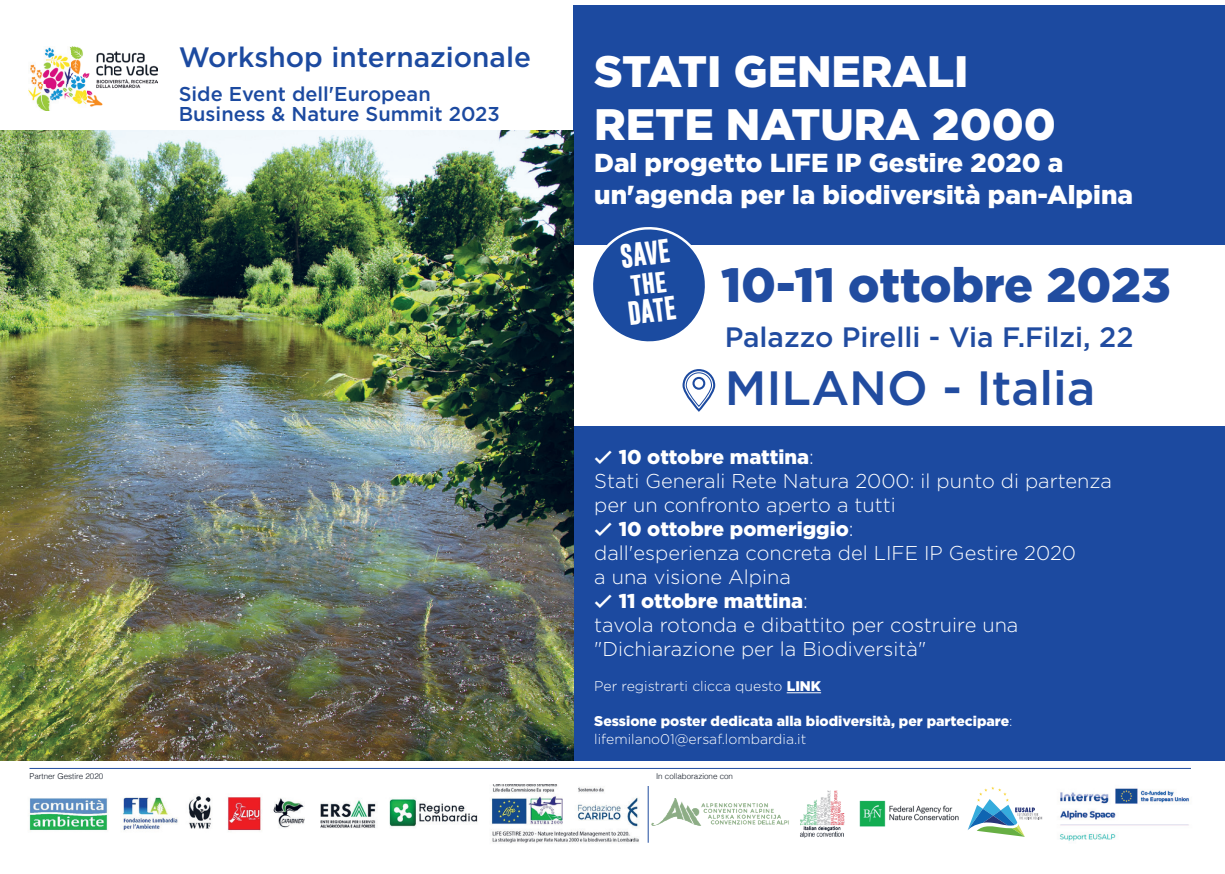
<style>
.page{position:relative;width:1225px;height:874px;background:#fff}
.page>*{position:absolute;margin:0;border:0;box-sizing:border-box;transform-origin:0 0}
.t1{font:900 48px "Gotham";color:#214ca0}
.t2{font:500 48px "Gotham";color:#214ca0}
.t3{font:900 44px "Gotham";color:#fff}
.t4{font:500 28px "Gotham";color:#214ca0}
.t5{font:500 28px "Gotham";color:#1c4aa0}
.t6{font:900 26px "Gotham";color:#fff}
.t7{font:700 24px "Gobold";color:#fff}
.t8{font:300 20px "Gotham";color:#fff}
.t9{font:900 20px "Gotham";color:#fff}
.t10{font:500 20px "Gotham";color:#1c4aa0}
.t11{font:300 14px "Gotham";color:#fff}
.t12{font:900 14px "Gotham";color:#fff}
.t13{font:300 8px "Helvetica";color:#131a26}
.s1{font-family:"Gujarati";font-weight:400}
.s2{font-weight:300}
.s3{font-weight:900}
</style>
<div class="page">
<div style="left:574px;top:6px;width:651px;height:754px;background:#1c4aa0"></div>
<img style="left:29px;top:784px;width:610px;height:59px">
<svg style="left:967px;top:786px;width:75px;height:50px"></svg>
<img style="left:1059px;top:788px;width:130px;height:53px">
<img style="left:651px;top:798px;width:138px;height:28px">
<hr style="left:29px;top:767px;width:1162px;height:1px;background:#204da0">
<hr style="left:648px;top:785px;width:1px;height:57px;background:#204da0">
<div style="left:574px;top:245px;width:651px;height:180px;background:#fff"></div>
<hr style="left:786px;top:692px;width:35px;height:1px;background:#fff">
<div style="left:682px;top:369px;width:33px;height:42px;border:2px solid #1c4aa0;border-radius:15px"></div>
<div style="left:686px;top:372px;width:26px;height:34px;border:1px solid #1c4aa0;border-radius:13px"></div>
<div style="left:692px;top:376px;width:13px;height:13px;border:2px solid #1c4aa0;border-radius:50%"></div>
<img style="left:28px;top:47px;width:129px;height:64px">
<img style="left:0;top:130px;width:574px;height:630px">
<img style="left:800px;top:790px;width:45px;height:47px">
<img style="left:859px;top:800px;width:100px;height:27px">
<svg style="left:593px;top:227px;width:112px;height:115px"></svg>
<p class="t13" style="left:29px;top:769px;width:75px">Partner Gestire 2020</p>
<p class="t5" style="left:179px;top:41px;width:354px">Workshop internazionale</p>
<p class="t10" style="left:179px;top:83px;width:253px">Side Event dell'European</p>
<p class="t10" style="left:179px;top:103px;width:323px">Business &amp; Nature Summit 2023</p>
<p class="t3" style="left:594px;top:46px;width:376px">STATI GENERALI</p>
<p class="t3" style="left:594px;top:99px;width:463px">RETE NATURA 2000</p>
<p class="t6" style="left:594px;top:148px;width:471px">Dal progetto LIFE IP Gestire 2020 a</p>
<p class="t6" style="left:594px;top:180px;width:540px">un'agenda per la biodiversità pan-Alpina</p>
<p class="t7" style="left:618px;top:241px;width:51px;rotate:-7deg">SAVE</p>
<p class="t7" style="left:626px;top:298px;width:50px;rotate:-7deg">DATE</p>
<p class="t1" style="left:721px;top:257px;width:451px">10-11 ottobre 2023</p>
<p class="t4" style="left:725px;top:321px;width:410px">Palazzo Pirelli - Via F.Filzi, 22</p>
<p class="t2" style="left:725px;top:360px;width:372px">MILANO - Italia</p>
<p class="t9" style="left:594px;top:445px;width:221px"><span class="s1">✓</span> 10 ottobre mattina<span class="s2">:</span></p>
<p class="t8" style="left:594px;top:469px;width:519px">Stati Generali Rete Natura 2000: il punto di partenza</p>
<p class="t8" style="left:594px;top:493px;width:303px">per un confronto aperto a tutti</p>
<p class="t9" style="left:594px;top:517px;width:261px"><span class="s1">✓</span> 10 ottobre pomeriggio<span class="s2">:</span></p>
<p class="t8" style="left:594px;top:541px;width:483px">dall'esperienza concreta del LIFE IP Gestire 2020</p>
<p class="t8" style="left:594px;top:565px;width:198px">a una visione Alpina</p>
<p class="t9" style="left:594px;top:589px;width:215px"><span class="s1">✓</span> 11 ottobre mattina<span class="s2">:</span></p>
<p class="t8" style="left:594px;top:613px;width:425px">tavola rotonda e dibattito per costruire una</p>
<p class="t8" style="left:594px;top:637px;width:333px">"Dichiarazione per la Biodiversità"</p>
<p class="t11" style="left:594px;top:678px;width:228px">Per registrarti clicca questo <span class="s3">LINK</span></p>
<p class="t12" style="left:594px;top:712px;width:420px">Sessione poster dedicata alla biodiversità, per partecipare<span class="s2">:</span></p>
<p class="t11" style="left:594px;top:730px;width:214px">lifemilano01@ersaf.lombardia.it</p>
<p class="t13" style="left:656px;top:769px;width:78px">In collaborazione con</p>
</div>
